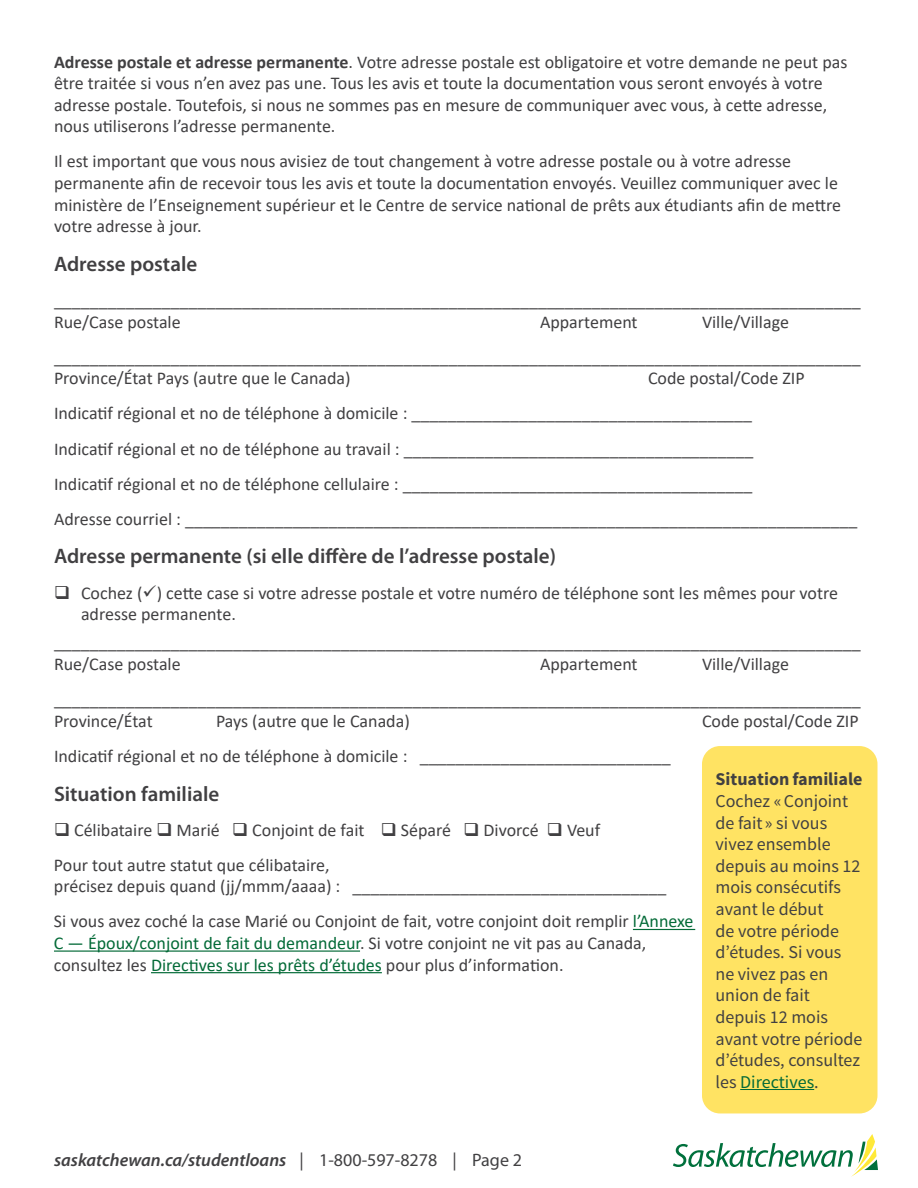
<style>
.page{position:relative;width:918px;height:1188px;background:#fff}
.page>*{position:absolute;margin:0;border:0;box-sizing:border-box;transform-origin:0 0}
.t1{font:600 21px "Myriad Pro";color:#414042}
.t2{font:18px/21.6px "Calibri";color:#414042}
.t3{font:18px/21.6px "Source Sans Pro";color:#414042}
.t4{font:italic 600 18px "Myriad Pro";color:#414042}
.t5{font:700 18px "Source Sans Pro";color:#414042}
.s1{font-weight:700}
.s2{color:#036a37}
.s3{font-weight:400;font-style:normal}
</style>
<div class="page">
<svg style="left:673px;top:1134px;width:205px;height:43px"></svg>
<hr style="left:633px;top:929px;width:62px;height:1px;background:#036a37">
<hr style="left:54px;top:951px;width:306px;height:1px;background:#036a37">
<hr style="left:151px;top:972px;width:231px;height:1px;background:#036a37">
<div style="left:702px;top:746px;width:176px;height:367px;background:#ffe363;border-radius:18px"></div>
<hr style="left:740px;top:1089px;width:74px;height:1px;background:#036a37">
<p class="t2" style="left:54px;top:50px;width:795px"><span class="s1">Adresse postale et adresse permanente</span>. Votre adresse postale est obligatoire et votre demande ne peut pas être traitée si vous n’en avez pas une. Tous les avis et toute la documentation vous seront envoyés à votre adresse postale. Toutefois, si nous ne sommes pas en mesure de communiquer avec vous, à cette adresse, nous utiliserons l’adresse permanente.</p>
<p class="t2" style="left:54px;top:150px;width:789px">Il est important que vous nous avisiez de tout changement à votre adresse postale ou à votre adresse permanente afin de recevoir tous les avis et toute la documentation envoyés. Veuillez communiquer avec le ministère de l’Enseignement supérieur et le Centre de service national de prêts aux étudiants afin de mettre votre adresse à jour.</p>
<p class="t1" style="left:54px;top:250px;width:145px">Adresse postale</p>
<p class="t2" style="left:54px;top:289px;width:808px">__________________________________________________________________________________________<br>Rue/Case postale</p>
<p class="t2" style="left:54px;top:304px;width:808px;line-height:35.1px;text-indent:648px">Ville/Village __________________________________________________________________________________________</p>
<p class="t2" style="left:54px;top:367px;width:298px">Province/État Pays (autre que le Canada)</p>
<p class="t2" style="left:540px;top:310px;width:99px">Appartement</p>
<p class="t2" style="left:54px;top:360px;width:805px;line-height:35.1px;text-indent:594px">Code postal/Code ZIP Indicatif régional et no de téléphone à domicile : ______________________________________<br>Indicatif régional et no de téléphone au travail : _______________________________________<br>Indicatif régional et no de téléphone cellulaire : _______________________________________<br>Adresse courriel : ___________________________________________________________________________</p>
<p class="t1" style="left:54px;top:543px;width:504px">Adresse permanente (si elle diffère de l’adresse postale)</p>
<p class="t2" style="left:81px;top:581px;width:759px">Cochez (✓) cette case si votre adresse postale et votre numéro de téléphone sont les mêmes pour votre adresse permanente.</p>
<p class="t2" style="left:54px;top:631px;width:808px">__________________________________________________________________________________________<br>Rue/Case postale</p>
<p class="t2" style="left:54px;top:646px;width:808px;line-height:35.1px;text-indent:648px">Ville/Village __________________________________________________________________________________________</p>
<p class="t2" style="left:54px;top:710px;width:100px">Province/État</p>
<p class="t2" style="left:216px;top:710px;width:195px">Pays (autre que le Canada)</p>
<p class="t2" style="left:702px;top:710px;width:158px">Code postal/Code ZIP</p>
<p class="t2" style="left:54px;top:745px;width:618px">Indicatif régional et no de téléphone à domicile : ____________________________</p>
<p class="t1" style="left:54px;top:780px;width:167px">Situation familiale</p>
<p class="t2" style="left:54px;top:812px;width:548px;line-height:35.1px">❑ Célibataire ❑ Marié ❑ Conjoint de fait ❑ Séparé ❑ Divorcé ❑ Veuf<br>Pour tout autre statut que célibataire,</p>
<p class="t2" style="left:54px;top:868px;width:641px;line-height:35.1px">précisez depuis quand (jj/mmm/aaaa) : ___________________________________<br>Si vous avez coché la case Marié ou Conjoint de fait, votre conjoint doit remplir <span class="s2">l’Annexe</span></p>
<p class="t2" style="left:54px;top:932px;width:594px"><span class="s2">C — Époux/conjoint de fait du demandeur</span>. Si votre conjoint ne vit pas au Canada, consultez les <span class="s2">Directives sur les prêts d’études</span> pour plus d’information.</p>
<p class="t2" style="left:540px;top:653px;width:99px">Appartement</p>
<p class="t5" style="left:716px;top:768px;width:149px">Situation familiale</p>
<p class="t3" style="left:716px;top:790px;width:149px">Cochez «Conjoint de fait » si vous vivez ensemble depuis au moins 12 mois consécutifs avant le début<br>de votre période d’études. Si vous ne vivez pas en union de fait depuis 12 mois avant votre période d’études, consultez les <span class="s2">Directives</span>.</p>
<p class="t4" style="left:54px;top:1148px;width:470px">saskatchewan.ca/studentloans <span class="s3">| 1-800-597-8278 | Page 2</span></p>
</div>
